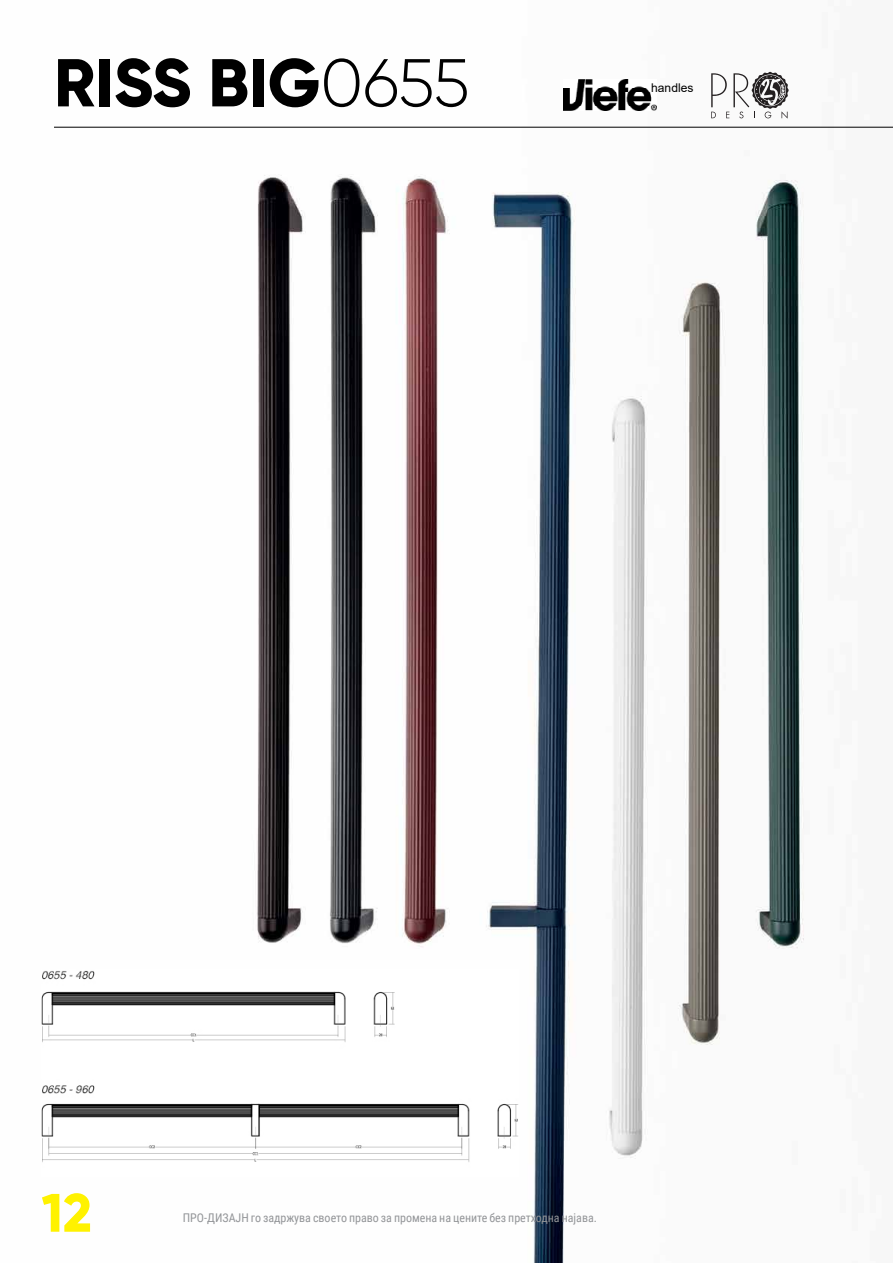
<style>
.page{position:relative;width:893px;height:1263px;background:#fff}
.page>*{position:absolute;margin:0;border:0;box-sizing:border-box;transform-origin:0 0}
.t1{font:800 67.5px "Gilroy";color:#000}
.t2{font:800 54px "Gilroy";color:#fff200}
.t3{font:12px "Roboto Condensed";color:#939598}
.t4{font:12px "Arial";color:#000}
.s1{font-weight:300}
</style>
<div class="page">
<img style="left:54px;top:71px;width:839px;height:1191px">
<img style="left:41px;top:969px;width:478px;height:207px">
<img style="left:563px;top:79px;width:93px;height:32px">
<svg style="left:711px;top:72px;width:78px;height:46px"></svg>
<hr style="left:54px;top:127px;width:839px;height:1px;background:#000">
<h1 class="t1" style="left:54px;top:40px;width:417px">RISS BIG<span class="s1">0655</span></h1>
<p class="t4" style="left:651px;top:79px;width:44px">handles</p>
<h2 class="t2" style="left:41px;top:1179px;width:52px">12</h2>
<p class="t3" style="left:183px;top:1209px;width:416px">ПРО-ДИЗАЈН го задржува своето право за промена на цените без претходна најава.</p>
</div>
